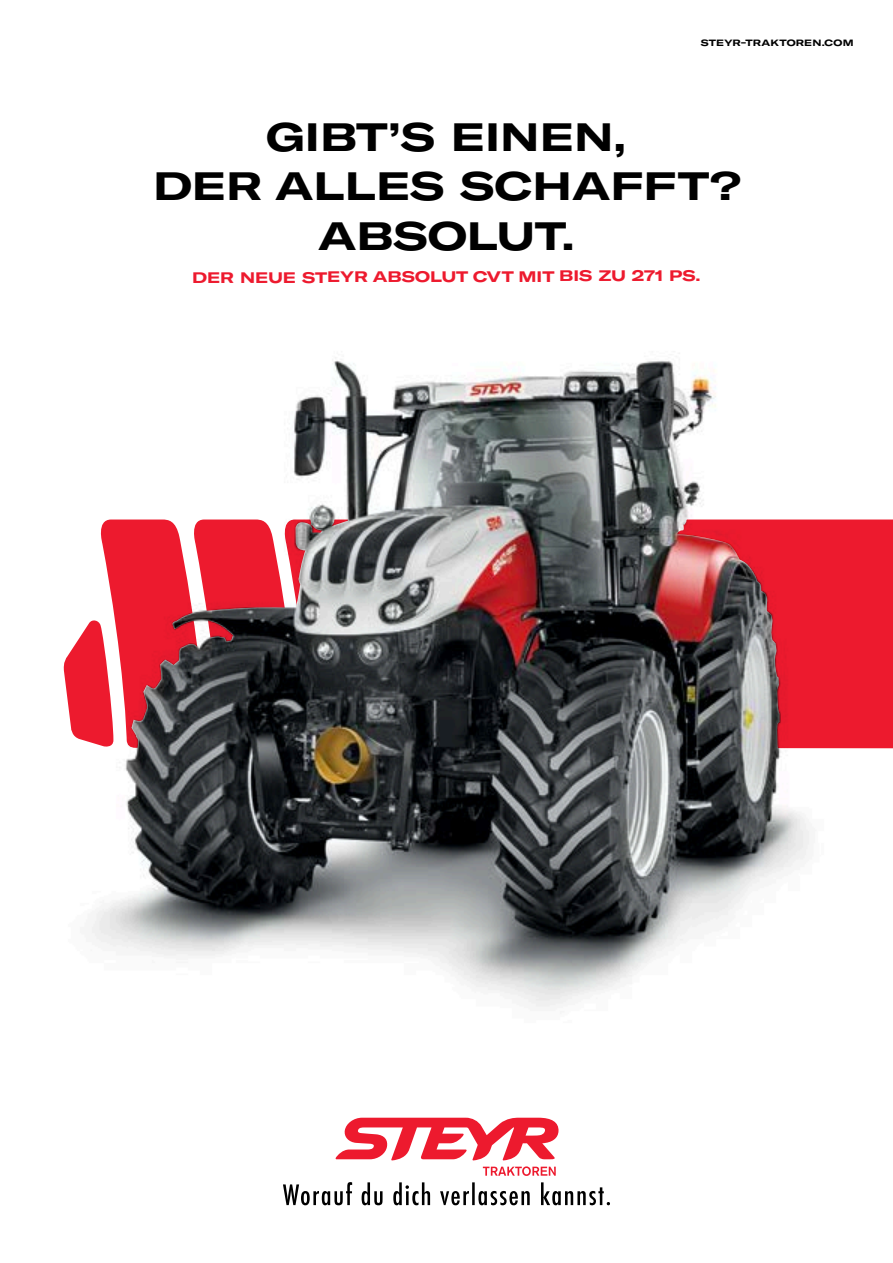
<style>
.page{position:relative;width:893px;height:1263px;background:#fff}
.page>*{position:absolute;margin:0;border:0;box-sizing:border-box;transform-origin:0 0}
.t1{font:700 expanded 39px/49.5px "GT America";color:#000;text-align:center}
.t2{font:700 expanded 15px "GT America";letter-spacing:-.005em;color:#ed1a2e}
.t3{font:700 expanded 9px "GT America";letter-spacing:.02em;color:#000}
</style>
<div class="page">
<img style="left:63px;top:353px;width:830px;height:654px">
<img style="left:153px;top:363px;width:197px;height:325px">
<svg style="left:283px;top:1182px;width:327px;height:23px"></svg>
<svg style="left:336px;top:1118px;width:223px;height:42px"></svg>
<svg style="left:483px;top:1166px;width:73px;height:10px"></svg>
<p class="t3" style="left:701px;top:38px;width:154px">STEYR-TRAKTOREN.COM</p>
<p class="t1" style="left:153px;top:112px;width:590px">GIBT’S EINEN,<br>DER ALLES SCHAFFT?<br>ABSOLUT.</p>
<p class="t2" style="left:192px;top:267px;width:510px">DER NEUE STEYR ABSOLUT CVT MIT BIS ZU 271 PS.</p>
</div>
